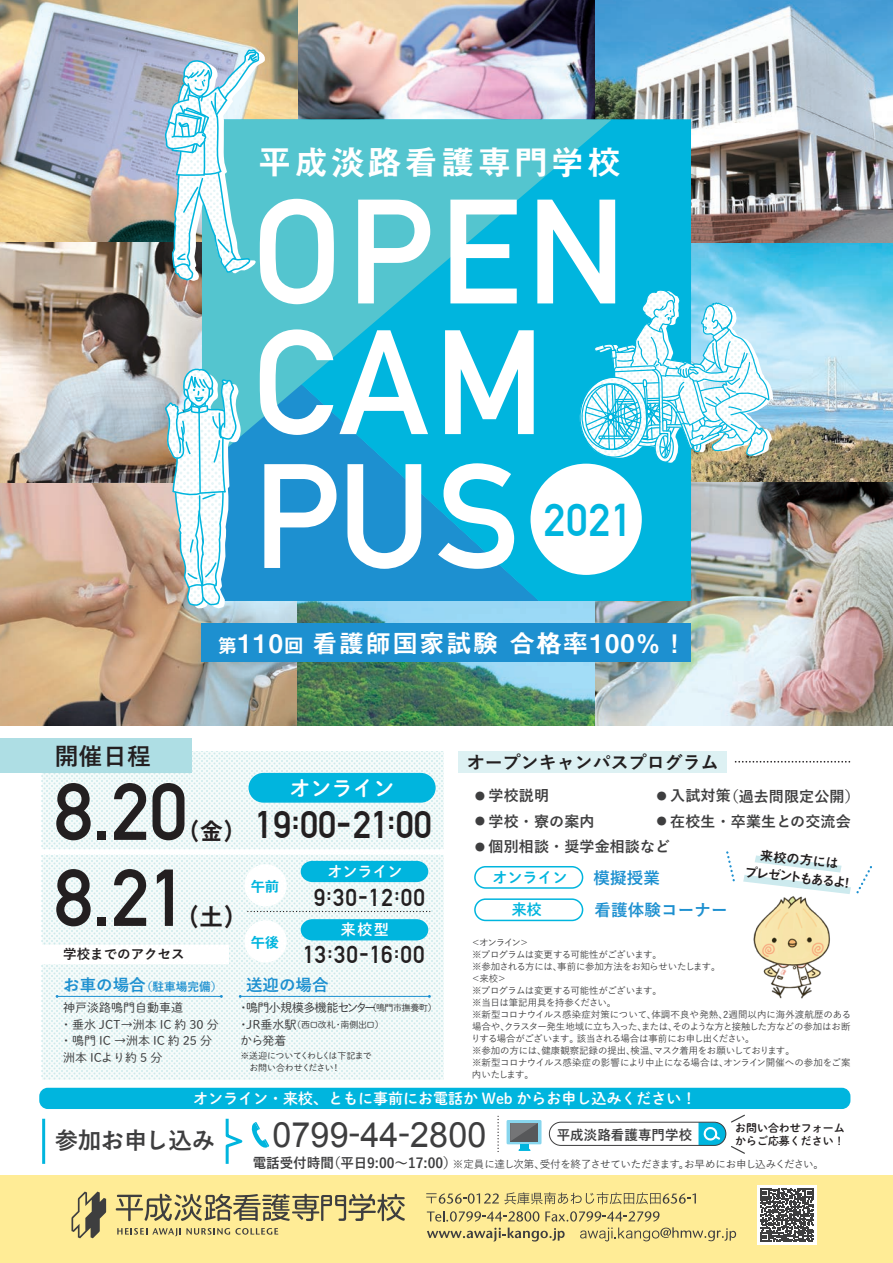
<style>
.page{position:relative;width:893px;height:1263px;background:#fff}
.page>*{position:absolute;margin:0;border:0;box-sizing:border-box;transform-origin:0 0}
.t1{font:700 145.8px/264.5px "DIN Alternate";letter-spacing:.04em;color:#fff}
.t2{font:700 79.2px "DIN Alternate";color:#231f20}
.t3{font:700 45px "DIN Alternate";color:#00b5de}
.t4{font:700 37.65px "DIN Alternate";color:#231f20}
.t5{font:34.8px "Arial";letter-spacing:.005em;color:#3e3e3f}
.t6{font:33.9px "Midashi Go Pro MB31";letter-spacing:.08em;color:#fff}
.t7{font:25.5px "Midashi Go Pro MB31";letter-spacing:.05em;color:#fff}
.t8{font:24.9px "Midashi Go Pro MB31";color:#231f20}
.t9{font:700 24px "DIN Alternate";letter-spacing:.045em;color:#231f20}
.t10{font:700 23.7px "Yu Go";color:#231f20}
.t11{font:700 23.4px "Yu Go";letter-spacing:-.01em;color:#3e3e3f}
.t12{font:21px "Shuei M Go Std B";color:#fff}
.t13{font:700 18px "Yu Go";color:#231f20}
.t14{font:700 16.5px "Yu Go";letter-spacing:.01em;color:#1d90d0}
.t15{font:700 15px "Yu Go";letter-spacing:.01em;color:#3e3e3f}
.t16{font:15px "Shuei M Go Std B";color:#fff}
.t17{font:15px/32.4px "Shuei M Go Std B";color:#00b5de;text-align:center}
.t18{font:15px "Midashi Go Pro MB31";color:#00b5de}
.t19{font:700 13.65px "Yu Go";letter-spacing:.01em;color:#3e3e3f}
.t20{font:13.5px/18px "Midashi Go Pro MB31";color:#231f20;text-align:center}
.t21{font:700 13.5px "Yu Go";color:#231f20}
.t22{font:12px/16.5px "Shuei M Go Std L";color:#3e3e3f}
.t23{font:12px "Shuei M Go Std L";letter-spacing:-.06em;color:#3e3e3f}
.t24{font:700 11.7px "Yu Go";color:#1d90d0}
.t25{font:10.95px "Shuei M Go Std B";color:#231f20}
.t26{font:500 10.5px "Yu Go";letter-spacing:-.035em;color:#3e3e3f}
.t27{font:500 9.45px/12px "Yu Go";letter-spacing:-.03em;color:#3e3e3f}
.t28{font:9px/12px "Shuei M Go Std L";letter-spacing:-.06em;color:#3e3e3f}
.s1{font-size:19.5px}
.s2{font-size:10.5px}
.s3{font-family:"Midashi Go Pro MB31";font-weight:400;font-size:24px}
.s4{font-size:16.5px}
.s5{font-size:9px}
.s6{font-size:12px}
.s7{font-weight:700;font-size:13.8px}
</style>
<div class="page">
<div style="left:0;top:1175px;width:893px;height:88px;background:#ffec96"></div>
<svg style="left:42px;top:752px;width:402px;height:97px;fill:#f4faf9"></svg>
<svg style="left:42px;top:855px;width:402px;height:225px;fill:#f4faf9"></svg>
<img style="left:595px;top:0;width:298px;height:725px">
<img style="left:0;top:0;width:298px;height:725px">
<img style="left:298px;top:601px;width:297px;height:124px">
<img style="left:297px;top:0;width:298px;height:120px">
<div style="left:244px;top:864px;width:43px;height:42px;background:#fff;border-radius:50%"></div>
<div style="left:0;top:739px;width:192px;height:34px;background:#aedee4"></div>
<svg style="left:116px;top:1193px;width:289px;height:28px"></svg>
<svg style="left:117px;top:1228px;width:161px;height:8px"></svg>
<svg style="left:71px;top:1191px;width:35px;height:47px"></svg>
<svg style="left:426px;top:1192px;width:270px;height:12px"></svg>
<svg style="left:427px;top:1211px;width:112px;height:10px"></svg>
<svg style="left:545px;top:1211px;width:115px;height:10px"></svg>
<svg style="left:427px;top:1227px;width:138px;height:14px"></svg>
<svg style="left:580px;top:1227px;width:156px;height:14px"></svg>
<div style="left:757px;top:1185px;width:60px;height:60px;background:#fff"></div>
<svg style="left:760px;top:1188px;width:54px;height:54px"></svg>
<img style="left:753px;top:897px;width:77px;height:102px">
<svg style="left:726px;top:851px;width:9px;height:31px"></svg>
<svg style="left:743px;top:855px;width:129px;height:42px"></svg>
<div style="left:241px;top:469px;width:56px;height:132px;background:#1d90d0"></div>
<svg style="left:297px;top:120px;width:394px;height:481px;background:#0ca5d8"></svg>
<svg style="left:202px;top:120px;width:410px;height:349px;background:#27b9d6"></svg>
<div style="left:202px;top:623px;width:489px;height:39px;background:#1d90d0"></div>
<div style="left:530px;top:464px;width:112px;height:111px;background:#fff;border-radius:50%"></div>
<div style="left:36px;top:945px;width:193px;height:19px;background:#fff"></div>
<svg style="left:736px;top:761px;width:114px;height:2px"></svg>
<div style="left:458px;top:752px;width:269px;height:21px;background:#ddf1f3"></div>
<svg style="left:164px;top:49px;width:101px;height:300px"></svg>
<svg style="left:164px;top:367px;width:77px;height:241px"></svg>
<svg style="left:580px;top:288px;width:193px;height:224px"></svg>
<div style="left:249px;top:773px;width:187px;height:30px;background:#00b5de;border-radius:15px"></div>
<div style="left:301px;top:861px;width:127px;height:21px;background:#00b5de"></div>
<div style="left:474px;top:866px;width:109px;height:23px;border:2px solid #00b5de;border-radius:11px"></div>
<div style="left:474px;top:898px;width:109px;height:23px;border:2px solid #00b5de;border-radius:11px"></div>
<div style="left:244px;top:920px;width:43px;height:42px;background:#fff;border-radius:50%"></div>
<svg style="left:301px;top:919px;width:127px;height:21px;background:#0ab7df"></svg>
<svg style="left:248px;top:911px;width:183px;height:1px"></svg>
<hr style="left:57px;top:996px;width:164px;height:1px;background:#1d90d0">
<hr style="left:240px;top:996px;width:189px;height:1px;background:#1d90d0">
<div style="left:507px;top:1120px;width:34px;height:24px;background:#87d5ed"></div>
<div style="left:520px;top:1144px;width:9px;height:5px;background:#00b5de"></div>
<svg style="left:510px;top:1123px;width:28px;height:18px"></svg>
<svg style="left:518px;top:1149px;width:12px;height:2px"></svg>
<div style="left:549px;top:1122px;width:177px;height:24px;border:1px solid #3e3e3f;border-radius:12px"></div>
<hr style="left:42px;top:1119px;width:3px;height:45px;background:#00b5de">
<svg style="left:225px;top:1118px;width:44px;height:46px"></svg>
<div style="left:39px;top:1088px;width:811px;height:21px;background:#00b5de;border-radius:9px"></div>
<svg style="left:698px;top:1114px;width:47px;height:40px"></svg>
<svg style="left:497px;top:1116px;width:2px;height:36px"></svg>
<h3 class="t6" style="left:258px;top:135px;width:365px">平成淡路看護専門学校</h3>
<h1 class="t1" style="left:252px;top:110px;width:375px">OPEN<br>PUS</h1>
<h1 class="t1" style="left:252px;top:241px;width:294px">CAM</h1>
<h3 class="t3" style="left:544px;top:485px;width:90px">2021</h3>
<h3 class="t10" style="left:55px;top:743px;width:98px">開催日程</h3>
<h3 class="t7" style="left:217px;top:622px;width:471px"><span class="s1">第</span>110<span class="s1">回</span> 看護師国家試験 合格率100% ！</h3>
<h3 class="t13" style="left:467px;top:752px;width:253px">オープンキャンパスプログラム</h3>
<h3 class="t12" style="left:290px;top:773px;width:107px">オンライン</h3>
<h2 class="t2" style="left:54px;top:752px;width:135px">8.20</h2>
<h3 class="t15" style="left:475px;top:787px;width:76px"><span class="s2">●</span> 学校説明</h3>
<h3 class="t15" style="left:475px;top:813px;width:121px"><span class="s2">●</span> 学校・寮の案内</h3>
<h3 class="t15" style="left:475px;top:838px;width:197px"><span class="s2">●</span> 個別相談・奨学金相談など</h3>
<h3 class="t15" style="left:657px;top:788px;width:205px"><sup>●</sup> 入試対策（過去問限定公開）</h3>
<h3 class="t15" style="left:657px;top:813px;width:196px"><span class="s2">●</span> 在校生・卒業生との交流会</h3>
<h3 class="t4" style="left:176px;top:796px;width:258px"><span class="s3">（金）</span> 19:00-21:00</h3>
<h3 class="t20" style="left:747px;top:843px;width:111px;rotate:6deg">来校の方には<br>プレゼントもあるよ！</h3>
<h3 class="t16" style="left:327px;top:860px;width:76px">オンライン</h3>
<h3 class="t17" style="left:492px;top:861px;width:76px">オンライン来校</h3>
<h2 class="t2" style="left:54px;top:838px;width:135px">8.21</h2>
<h3 class="t14" style="left:593px;top:868px;width:68px">模擬授業</h3>
<h3 class="t18" style="left:250px;top:874px;width:31px">午前</h3>
<h3 class="t9" style="left:314px;top:879px;width:113px">9:30-12:00</h3>
<h3 class="t8" style="left:174px;top:896px;width:76px">（土）</h3>
<h3 class="t14" style="left:594px;top:901px;width:135px">看護体験コーナー</h3>
<h3 class="t16" style="left:341px;top:919px;width:49px">来校型</h3>
<h3 class="t9" style="left:303px;top:936px;width:123px">13:30-16:00</h3>
<h3 class="t18" style="left:250px;top:930px;width:31px">午後</h3>
<p class="t27" style="left:471px;top:935px;width:382px">＜オンライン＞<br>※プログラムは変更する可能性がございます。<br>※参加される方には、事前に参加方法をお知らせいたします。<br>＜来校＞<br>※プログラムは変更する可能性がございます。<br>※当日は筆記用具を持参ください。<br>※新型コロナウイルス感染症対策について、体調不良や発熱、2週間以内に海外渡航歴のある場合や、クラスター発生地域に立ち入った、または、そのような方と接触した方などの参加はお断りする場合がございます。該当される場合は事前にお申し出ください。<br>※参加の方には、健康観察記録の提出、検温、マスク着用をお願いしております。<br>※新型コロナウイルス感染症の影響により中止になる場合は、オンライン開催への参加をご案内いたします。</p>
<h3 class="t21" style="left:63px;top:946px;width:123px">学校までのアクセス</h3>
<p class="t24" style="left:63px;top:980px;width:161px"><span class="s4">お車の場合</span>（駐車場完備）</p>
<h3 class="t14" style="left:246px;top:976px;width:84px">送迎の場合</h3>
<p class="t22" style="left:60px;top:999px;width:160px">神戸淡路鳴門自動車道<br>・垂水 JCT→洲本 IC 約 30 分・鳴門 IC →洲本 IC 約 25 分洲本 ICより約 5 分</p>
<p class="t23" style="left:238px;top:999px;width:201px">・鳴門小規模多機能センター<span class="s5">（鳴門市撫養町）</span></p>
<p class="t28" style="left:238px;top:1018px;width:148px"><span class="s6">・JR垂水駅</span>（西口改札・南側出口）</p>
<p class="t22" style="left:240px;top:1032px;width:48px">から発着</p>
<p class="t28" style="left:240px;top:1050px;width:133px">※送迎についてくわしくは下記まで　お問い合わせください！</p>
<h3 class="t16" style="left:193px;top:1087px;width:505px">オンライン・来校、ともに事前にお電話か Web からお申し込みください！</h3>
<h3 class="t11" style="left:55px;top:1127px;width:162px">参加お申し込み</h3>
<h3 class="t5" style="left:272px;top:1112px;width:216px">0799-44-2800</h3>
<h3 class="t19" style="left:557px;top:1127px;width:137px">平成淡路看護専門学校</h3>
<p class="t25" style="left:735px;top:1119px;width:111px">お問い合わせフォーム</p>
<p class="t25" style="left:735px;top:1133px;width:111px">からご応募ください！</p>
<p class="t26" style="left:253px;top:1154px;width:573px"><span class="s7">電話受付時間（平日9:00～17:00）</span>※定員に達し次第、受付を終了させていただきます。お早めにお申し込みください。</p>
</div>
